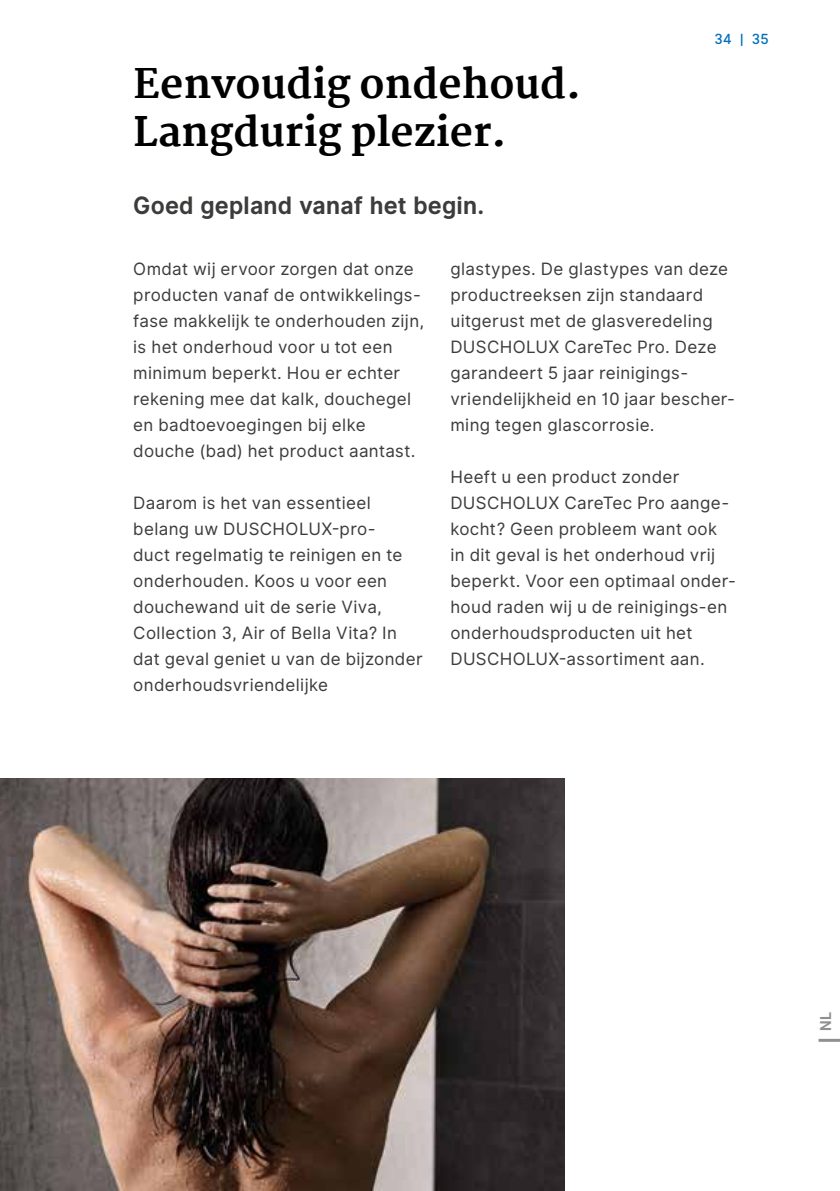
<style>
.page{position:relative;width:840px;height:1191px;background:#fff}
.page>*{position:absolute;margin:0;border:0;box-sizing:border-box;transform-origin:0 0}
.t1{font:800 40px/48px "Martel";color:#000}
.t2{font:700 24px "Inter UI";letter-spacing:.01em;color:#3c3c3b}
.t3{font:17px/26px "Inter UI";letter-spacing:.02em;color:#3c3c3b}
.t4{font:700 15px "Inter UI";color:#909090}
.t5{font:500 14px "Inter UI";color:#006fb9}
</style>
<div class="page">
<hr style="left:818px;top:1038px;width:21px;height:3px;background:#909090">
<img style="left:0;top:778px;width:564px;height:413px">
<h1 class="t1" style="left:133px;top:61px;width:449px">Eenvoudig ondehoud.<br>Langdurig plezier.</h1>
<h2 class="t2" style="left:133px;top:189px;width:352px">Goed gepland vanaf het begin.</h2>
<p class="t5" style="left:714px;top:29px;width:56px">34 | 35</p>
<p class="t3" style="left:133px;top:256px;width:292px">Omdat wij ervoor zorgen dat onze producten vanaf de ontwikkelings&shy;fase makkelijk te onderhouden zijn, is het onderhoud voor u tot een minimum beperkt. Hou er echter rekening mee dat kalk, douchegel en badtoevoegingen bij elke douche (bad) het product aantast.</p>
<p class="t3" style="left:133px;top:490px;width:291px">Daarom is het van essentieel belang uw DUSCHOLUX-pro-<br>duct regelmatig te reinigen en te onderhouden. Koos u voor een douchewand uit de serie Viva,<br>Collection 3, Air of Bella Vita? In dat geval geniet u van de bijzonder onderhoudsvriendelijke</p>
<p class="t3" style="left:450px;top:256px;width:286px">glastypes. De glastypes van deze productreeksen zijn standaard uitgerust met de glasveredeling<br>DUSCHOLUX CareTec Pro. Deze garandeert 5 jaar reinigings&shy;vriendelijkheid en 10 jaar bescher&shy;ming tegen glascorrosie.</p>
<p class="t3" style="left:450px;top:464px;width:287px">Heeft u een product zonder<br>DUSCHOLUX CareTec Pro aange&shy;kocht? Geen probleem want ook<br>in dit geval is het onderhoud vrij beperkt. Voor een optimaal onder&shy;houd raden wij u de reinigings-en onderhoudsproducten uit het<br>DUSCHOLUX-assortiment aan.</p>
<p class="t4" style="left:815px;top:1031px;width:21px;rotate:-90deg">NL</p>
</div>
